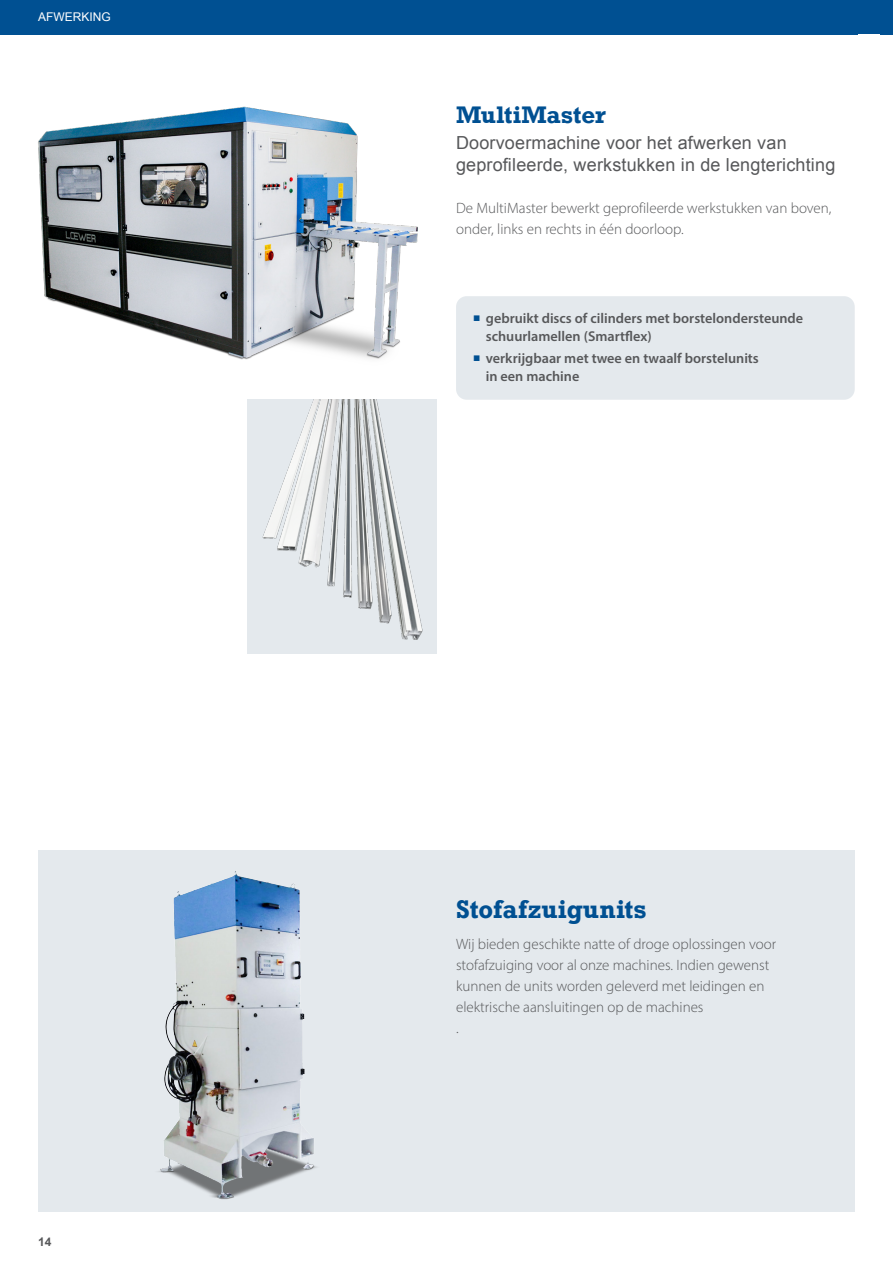
<style>
.page{position:relative;width:893px;height:1263px;background:#fff}
.page>*{position:absolute;margin:0;border:0;box-sizing:border-box;transform-origin:0 0}
.Löwer-Produkt-Name{font:700 24px "Rockwell";letter-spacing:.01em;color:#005092}
.Löwer-Produkt-Name-2{font:700 22.5px "Rockwell";color:#005092}
.Löwer-Produkt-Intro{font:18px/21.8px "Arial";letter-spacing:.01em;color:#57585a}
.Löwer-Produkt-Text{font:300 15px/21px "Myriad Pro";color:#57585a}
.t1{font:600 14.25px/18px "Myriad Pro";color:#57585a}
.Copytext{font:12px "Arial";color:#fff}
.t2{font:700 12px "Arial";color:#57585a}
</style>
<div class="page">
<div style="left:38px;top:850px;width:817px;height:362px;background:#e4e9ed"></div>
<div style="left:456px;top:296px;width:399px;height:104px;background:#e4e9ed;border-radius:11px"></div>
<div style="left:0;top:0;width:893px;height:34px;background:#005092"></div>
<div style="left:247px;top:400px;width:190px;height:254px;background:#e4e9ed"></div>
<img style="left:262px;top:400px;width:161px;height:240px">
<img style="left:158px;top:871px;width:159px;height:329px">
<img style="left:38px;top:106px;width:380px;height:254px">
<p class="Copytext" style="left:38px;top:9px;width:74px">AFWERKING</p>
<p class="t2" style="left:38px;top:1234px;width:15px">14</p>
<p class="Löwer-Produkt-Name-2" style="left:456px;top:100px;width:152px">MultiMaster</p>
<p class="Löwer-Produkt-Intro" style="left:456px;top:132px;width:381px">Doorvoermachine voor het afwerken van geprofileerde, werkstukken in de lengterichting</p>
<p class="Löwer-Produkt-Text" style="left:456px;top:197px;width:377px">De MultiMaster bewerkt geprofileerde werkstukken van boven, onder, links en rechts in één doorloop.</p>
<p class="t1" style="left:486px;top:309px;width:319px;text-indent:-13px"><sup>■</sup> gebruikt discs of cilinders met borstelondersteunde schuurlamellen (Smartflex)</p>
<p class="t1" style="left:486px;top:349px;width:275px;text-indent:-13px"><sup>■</sup> verkrijgbaar met twee en twaalf borstelunits in een machine</p>
<p class="Löwer-Produkt-Name" style="left:456px;top:894px;width:192px">Stofafzuigunits</p>
<p class="Löwer-Produkt-Text" style="left:456px;top:933px;width:322px">Wij bieden geschikte natte of droge oplossingen voor stofafzuiging voor al onze machines. Indien gewenst kunnen de units worden geleverd met leidingen en elektrische aansluitingen op de machines</p>
<p class="Löwer-Produkt-Text" style="left:456px;top:1017px;width:4px">.</p>
</div>
